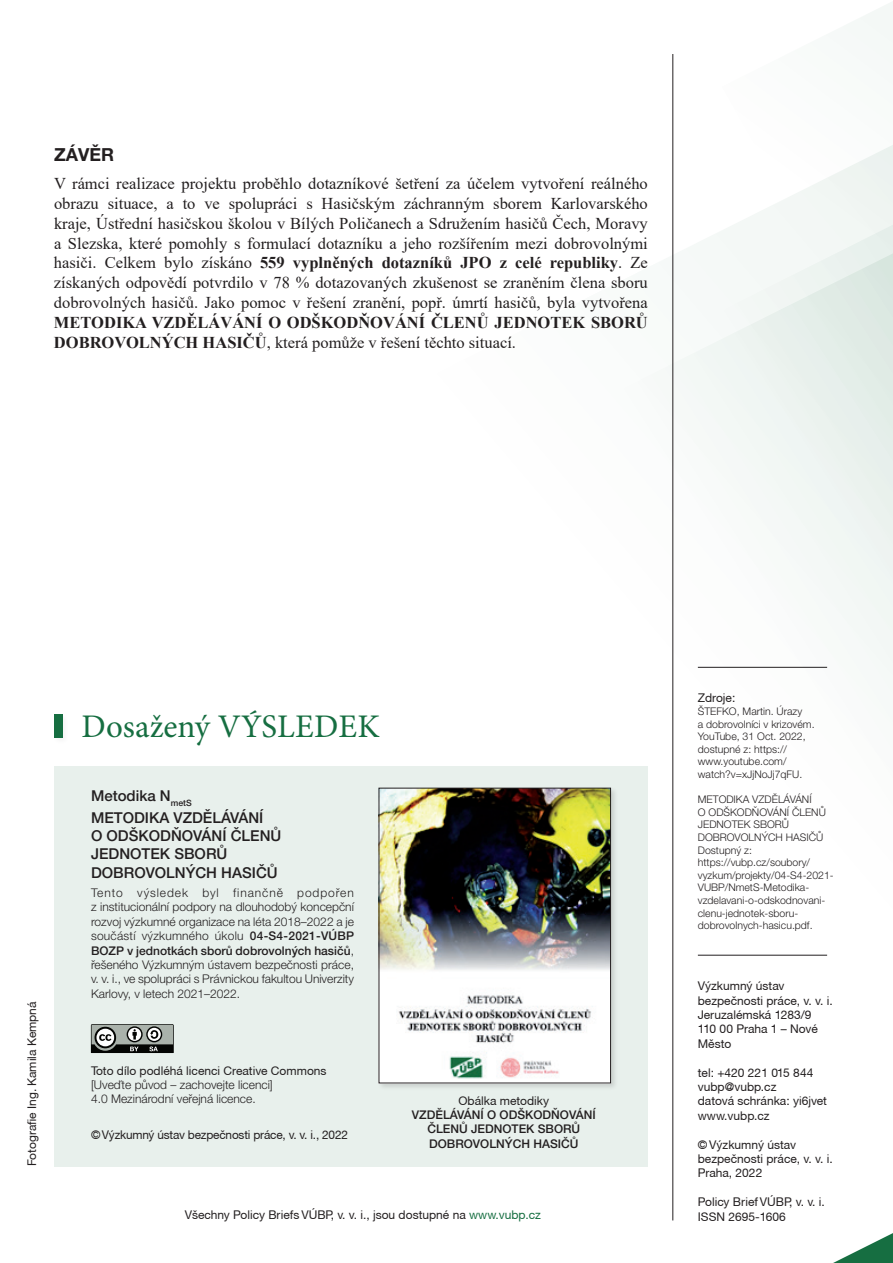
<style>
.page{position:relative;width:893px;height:1263px;background:#fff}
.page>*{position:absolute;margin:0;border:0;box-sizing:border-box;transform-origin:0 0}
.t1{font:33px "Minion Pro";color:#166e41}
.t2{font:700 18px "Helvetica Neue LT Pro";color:#231f20}
.t3{font:16.5px/19.8px "Times New Roman";color:#231f20;text-align:justify}
.t4{font:700 16.5px/19.8px "Times New Roman";color:#231f20}
.t5{font:500 15px/22.2px "Helvetica Neue LT Pro";color:#231f20}
.t6{font:12px/14.4px "Helvetica Neue CE";color:#231f20}
.t7{font:300 12px/14.4px "Helvetica Neue LT Pro";color:#231f20;text-align:justify}
.t8{font:500 12px/14.4px "Helvetica Neue LT Pro";color:#231f20;text-align:center}
.t9{font:300 10.5px/12.6px "Helvetica Neue LT Pro";color:#231f20}
.s1{font-weight:700}
.s2{font-weight:400}
.s3{font-weight:500}
.s4{color:#166e41}
</style>
<div class="page">
<svg style="left:427px;top:54px;width:401px;height:1167px"></svg>
<svg style="left:721px;top:2px;width:172px;height:751px;fill:#f5f8f7"></svg>
<div style="left:54px;top:766px;width:594px;height:400px;background:#e8f0ec"></div>
<hr style="left:698px;top:667px;width:129px;height:1px;background:#231f20">
<hr style="left:698px;top:955px;width:129px;height:1px;background:#231f20">
<hr style="left:672px;top:54px;width:1px;height:1166px;background:#231f20">
<svg style="left:833px;top:1233px;width:60px;height:30px"></svg>
<div style="left:54px;top:714px;width:9px;height:23px;background:#166e41"></div>
<svg style="left:90px;top:1024px;width:84px;height:29px;background:#747874"></svg>
<div style="left:377px;top:786px;width:241px;height:305px;background:#231f20;opacity:.15"></div>
<img style="left:381px;top:790px;width:228px;height:291px">
<div style="left:379px;top:788px;width:232px;height:295px;border:1px solid #231f20"></div>
<p class="t2" style="left:54px;top:143px;width:61px">ZÁVĚR</p>
<p class="t3" style="left:54px;top:173px;width:595px">V rámci realizace projektu proběhlo dotazníkové šetření za účelem vytvoření reálného obrazu situace, a to ve spolupráci s Hasičským záchranným sborem Karlovarského kraje, Ústřední hasičskou školou v Bílých Poličanech a Sdružením hasičů Čech, Moravy a Slezska, které pomohly s formulací dotazníku a jeho rozšířením mezi dobrovolnými hasiči. Celkem bylo získáno <span class="s1">559 vyplněných dotazníků JPO z celé republiky</span>. Ze získaných odpovědí potvrdilo v 78 % dotazovaných zkušenost se zraněním člena sboru dobrovolných hasičů. Jako pomoc v řešení zranění, popř. úmrtí hasičů, byla vytvořena</p>
<p class="t4" style="left:54px;top:312px;width:595px">METODIKA VZDĚLÁVÁNÍ O ODŠKODŇOVÁNÍ ČLENŮ JEDNOTEK SBORŮ<br>DOBROVOLNÝCH HASIČŮ<span class="s2">, která pomůže v řešení těchto situací.</span></p>
<p class="t6" style="left:25px;top:1166px;width:166px;rotate:-90deg">Fotografie Ing. Kamila Kempná</p>
<p class="t6" style="left:698px;top:691px;width:39px">Zdroje:</p>
<p class="t9" style="left:698px;top:705px;width:118px">ŠTEFKO, Martin. Úrazy<br>a dobrovolníci v krizovém.<br>YouTube, 31 Oct. 2022, dostupné z: https:// www.youtube.com/ watch?v=xJjNoJj7qFU.</p>
<p class="t9" style="left:698px;top:793px;width:137px">METODIKA VZDĚLÁVÁNÍ<br>O ODŠKODŇOVÁNÍ ČLENŮ<br>JEDNOTEK SBORŮ<br>DOBROVOLNÝCH HASIČŮ<br>Dostupný z: https://vubp.cz/soubory/ vyzkum/projekty/04-S4-2021-<br>VUBP/NmetS-Metodika&shy;vzdelavani-o-odskodnovani&shy;clenu-jednotek-sboru&shy;dobrovolnych-hasicu.pdf.</p>
<h1 class="t1" style="left:82px;top:705px;width:300px">Dosažený VÝSLEDEK</h1>
<p class="t5" style="left:91px;top:784px;width:174px">Metodika N<sub>metS<br></sub>METODIKA VZDĚLÁVÁNÍ</p>
<p class="t5" style="left:91px;top:826px;width:192px;line-height:18px">O ODŠKODŇOVÁNÍ ČLENŮ<br>JEDNOTEK SBORŮ</p>
<p class="t5" style="left:91px;top:862px;width:188px">DOBROVOLNÝCH HASIČŮ</p>
<p class="t7" style="left:91px;top:885px;width:265px">Tento výsledek byl finančně podpořen z institucionální podpory na dlouhodobý koncepční rozvoj výzkumné organizace na léta 2018–2022 a je součástí výzkumného úkolu <span class="s3">04-S4-2021-VÚBP BOZP v jednotkách sborů dobrovolných hasičů</span>, řešeného Výzkumným ústavem bezpečnosti práce, v. v. i., ve spolupráci s Právnickou fakultou Univerzity Karlovy, v letech 2021–2022.</p>
<p class="t6" style="left:698px;top:979px;width:136px">Výzkumný ústav bezpečnosti práce, v. v. i.<br>Jeruzalémská 1283/9<br>110 00 Praha 1 – Nové<br>Město</p>
<p class="t6" style="left:698px;top:1065px;width:131px">tel: +420 221 015 844 vubp@vubp.cz<br>datová schránka: yi6jvet www.vubp.cz</p>
<p class="t6" style="left:698px;top:1137px;width:136px">© Výzkumný ústav bezpečnosti práce, v. v. i.<br>Praha, 2022</p>
<p class="t6" style="left:698px;top:1195px;width:129px">Policy Brief VÚBP, v. v. i.</p>
<p class="t6" style="left:91px;top:1063px;width:237px">Toto dílo podléhá licenci Creative Commons</p>
<p class="t7" style="left:91px;top:1077px;width:183px">[Uveďte původ – zachovejte licenci]<br>4.0 Mezinárodní veřejná licence.</p>
<p class="t6" style="left:91px;top:1127px;width:258px">© Výzkumný ústav bezpečnosti práce, v. v. i., 2022</p>
<p class="t6" style="left:458px;top:1093px;width:92px">Obálka metodiky</p>
<p class="t8" style="left:412px;top:1107px;width:185px">VZDĚLÁVÁNÍ O ODŠKODŇOVÁNÍ<br>ČLENŮ JEDNOTEK SBORŮ<br>DOBROVOLNÝCH HASIČŮ</p>
<p class="t6" style="left:185px;top:1207px;width:358px">Všechny Policy Briefs VÚBP, v. v. i., jsou dostupné na <span class="s4">www.vubp.cz</span></p>
<p class="t6" style="left:698px;top:1209px;width:90px">ISSN 2695-1606</p>
</div>
